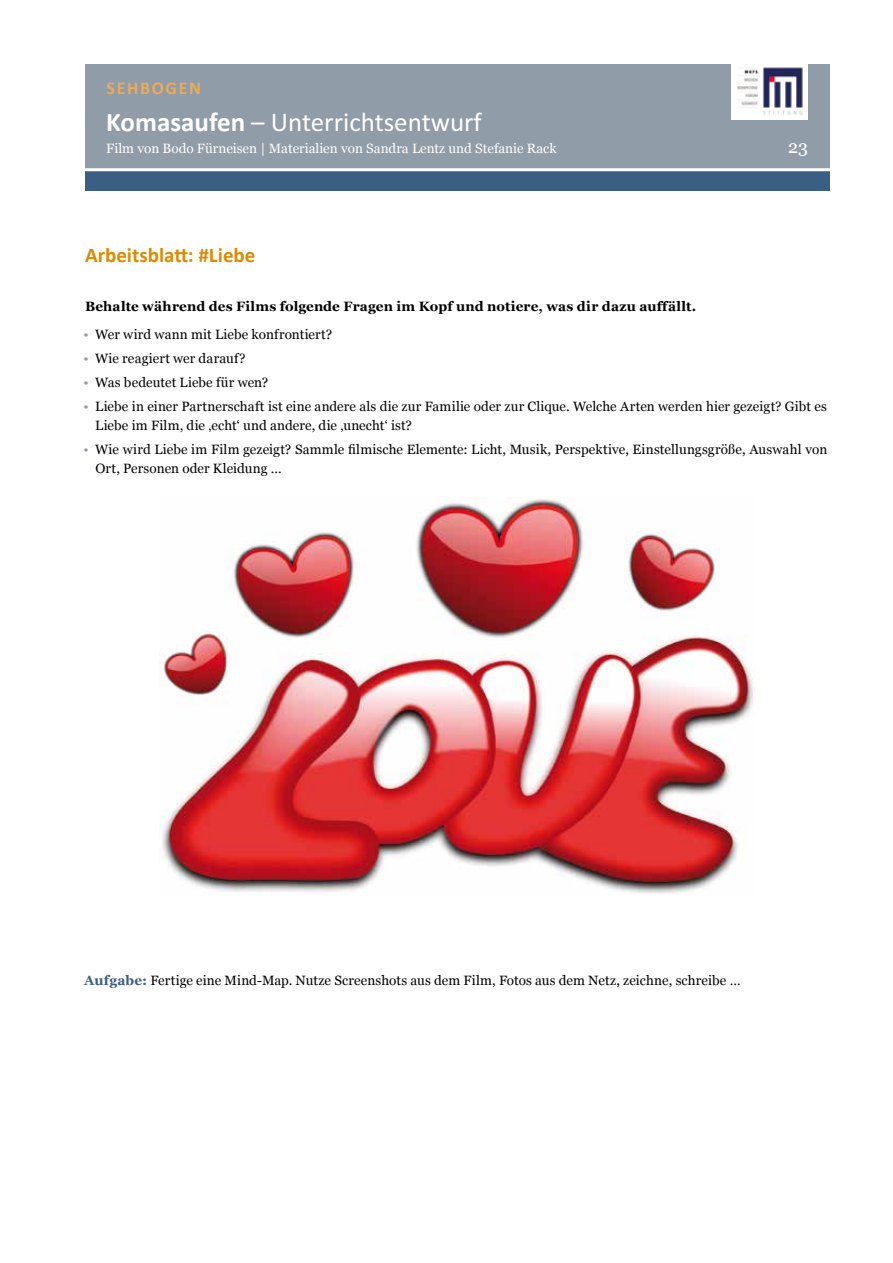
<style>
.page{position:relative;width:893px;height:1263px;background:#fff}
.page>*{position:absolute;margin:0;border:0;box-sizing:border-box;transform-origin:0 0}
.t1{font:27px "Calibri";color:#fff}
.t2{font:700 21px "Calibri";color:#e08a00}
.t3{font:700 18px "Calibri";letter-spacing:.09em;color:#ebac57}
.t4{font:18px "Georgia";color:#fff}
.t5{font:13.5px/19.5px "Georgia";letter-spacing:.01em;color:#000}
.t6{font:700 13.5px "Georgia";letter-spacing:.01em;color:#000}
.t7{font:13.5px "Georgia";color:#fff}
.s1{font-weight:700}
.s2{color:#909ca8}
.s3{font-weight:700;color:#3b5e83}
</style>
<div class="page">
<div style="left:85px;top:64px;width:744px;height:110px;background:#909ca8"></div>
<div style="left:85px;top:169px;width:744px;height:21px;background:#3b5e83"></div>
<hr style="left:22px;top:168px;width:871px;height:3px;background:#fff">
<div style="left:731px;top:61px;width:77px;height:58px;background:#fff"></div>
<img style="left:737px;top:67px;width:66px;height:48px">
<img style="left:159px;top:497px;width:596px;height:398px">
<h3 class="t3" style="left:107px;top:77px;width:96px">SEHBOGEN</h3>
<h1 class="t1" style="left:106px;top:105px;width:377px"><span class="s1">Komasaufen</span> – Unterrichtsentwurf</h1>
<p class="t7" style="left:106px;top:139px;width:452px">Film von Bodo Fürneisen | Materialien von Sandra Lentz und Stefanie Rack</p>
<h3 class="t4" style="left:788px;top:134px;width:21px">23</h3>
<h2 class="t2" style="left:85px;top:242px;width:172px">Arbeitsblatt: #Liebe</h2>
<p class="t6" style="left:85px;top:297px;width:613px">Behalte während des Films folgende Fragen im Kopf und notiere, was dir dazu auffällt.</p>
<p class="t5" style="left:83px;top:324px;width:250px"><span class="s2">•</span> Wer wird wann mit Liebe konfrontiert?</p>
<p class="t5" style="left:83px;top:348px;width:164px"><span class="s2">•</span> Wie reagiert wer darauf?</p>
<p class="t5" style="left:83px;top:372px;width:186px"><span class="s2">•</span> Was bedeutet Liebe für wen?</p>
<p class="t5" style="left:95px;top:396px;width:733px;text-indent:-12px"><span class="s2">•</span> Liebe in einer Partnerschaft ist eine andere als die zur Familie oder zur Clique. Welche Arten werden hier gezeigt? Gibt es<br>Liebe im Film, die ‚echt‘ und andere, die ‚unecht‘ ist?</p>
<p class="t5" style="left:95px;top:439px;width:733px;text-indent:-12px"><span class="s2">•</span> Wie wird Liebe im Film gezeigt? Sammle filmische Elemente: Licht, Musik, Perspektive, Einstellungsgröße, Auswahl von<br>Ort, Personen oder Kleidung …</p>
<p class="t5" style="left:84px;top:970px;width:658px"><span class="s3">Aufgabe:</span> Fertige eine Mind-Map. Nutze Screenshots aus dem Film, Fotos aus dem Netz, zeichne, schreibe …</p>
</div>
